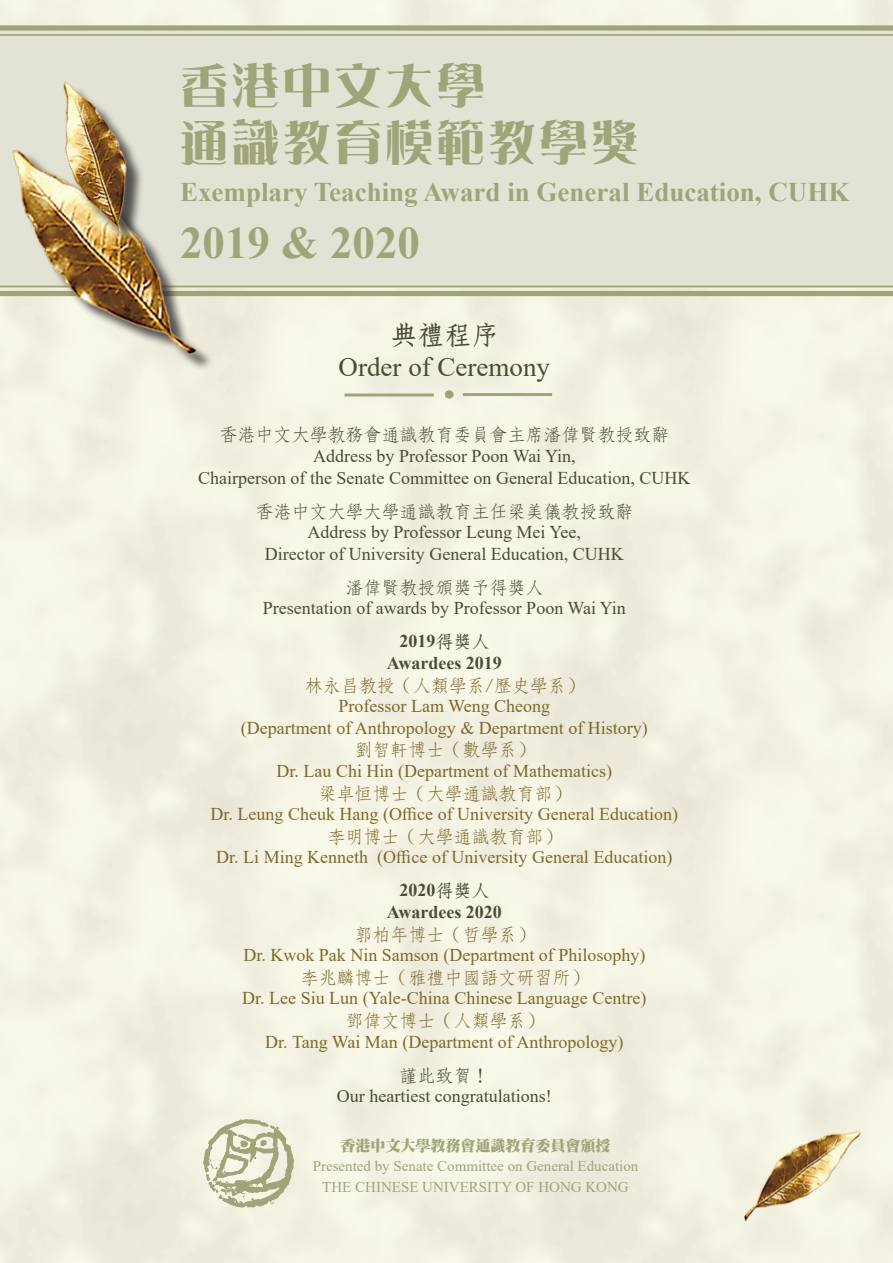
<style>
.page{position:relative;width:893px;height:1263px;background:#fff}
.page>*{position:absolute;margin:0;border:0;box-sizing:border-box;transform-origin:0 0}
.t1{font:48px "DF Yea Song Bd HKP BF";letter-spacing:.07em;color:#a1a479}
.t2{font:700 45px "Times New Roman";color:#a1a479}
.t3{font:700 27px "Times New Roman";color:#a1a479}
.t4{font:27px/32.4px "Times New Roman";color:#4a4d35;text-align:center}
.t5{font:18px "Times New Roman";color:#7f6929}
.t6{font:18px "Times New Roman";color:#4a4d35}
.t7{font:18px "DF Fang Song Md HK BF";color:#7f6929}
.t8{font:18px "DF Fang Song Md HK BF";color:#4a4d35}
.t9{font:700 18px "Times New Roman";color:#4a4d35}
.t10{font:15px/21px "Times New Roman";color:#a1a479;text-align:center}
.s1{font-family:"DF Fang Song W6 HK BF"}
.s2{font-family:"DF Fang Song W6 HK BF";font-weight:400}
.s3{font-family:"DF Ming UB HKP BF"}
</style>
<div class="page">
<svg style="left:0;top:1037px;width:2px;height:158px"></svg>
<img style="left:742px;top:1128px;width:121px;height:93px">
<div style="left:0;top:31px;width:893px;height:257px;background:#e3e3d5"></div>
<div style="left:0;top:25px;width:893px;height:6px;background:#a1a479"></div>
<hr style="left:0;top:34px;width:893px;height:2px;background:#a1a479">
<hr style="left:0;top:286px;width:893px;height:1px;background:#a1a479">
<div style="left:0;top:291px;width:893px;height:5px;background:#a1a479"></div>
<div style="left:16px;top:152px;width:199px;height:219px;background:#231f20;opacity:.75"></div>
<img style="left:5px;top:152px;width:193px;height:220px">
<div style="left:66px;top:85px;width:79px;height:164px;background:#231f20;opacity:.75"></div>
<img style="left:11px;top:81px;width:167px;height:152px">
<svg style="left:203px;top:1119px;width:92px;height:89px"></svg>
<hr style="left:344px;top:393px;width:90px;height:3px;background:#a1a479">
<hr style="left:463px;top:393px;width:89px;height:3px;background:#a1a479">
<div style="left:445px;top:390px;width:9px;height:9px;background:#a1a479;border-radius:50%"></div>
<p class="t1" style="left:180px;top:61px;width:306px">香港中文大學</p>
<p class="t1" style="left:180px;top:119px;width:460px">通識教育模範教學獎</p>
<p class="t3" style="left:180px;top:173px;width:671px">Exemplary Teaching Award in General Education, CUHK</p>
<p class="t2" style="left:180px;top:210px;width:241px">2019 &amp; 2020</p>
<p class="t4" style="left:339px;top:317px;width:213px"><span class="s1">典禮程序<br></span>Order of Ceremony</p>
<p class="t8" style="left:219px;top:426px;width:452px">香港中文大學教務會通識教育委員會主席潘偉賢教授致辭</p>
<p class="t6" style="left:313px;top:443px;width:264px">Address by Professor Poon Wai Yin,</p>
<p class="t6" style="left:198px;top:465px;width:494px">Chairperson of the Senate Committee on General Education, CUHK</p>
<p class="t8" style="left:255px;top:502px;width:380px">香港中文大學大學通識教育主任梁美儀教授致辭</p>
<p class="t6" style="left:308px;top:519px;width:275px">Address by Professor Leung Mei Yee,</p>
<p class="t6" style="left:265px;top:541px;width:360px">Director of University General Education, CUHK</p>
<p class="t8" style="left:345px;top:578px;width:200px">潘偉賢教授頒獎予得獎人</p>
<p class="t6" style="left:263px;top:596px;width:365px">Presentation of awards by Professor Poon Wai Yin</p>
<p class="t9" style="left:399px;top:628px;width:91px">2019<span class="s2">得獎人</span></p>
<p class="t9" style="left:387px;top:650px;width:117px">Awardees 2019</p>
<p class="t7" style="left:305px;top:676px;width:281px">林永昌教授（人類學系/歷史學系）</p>
<p class="t5" style="left:338px;top:693px;width:213px">Professor Lam Weng Cheong</p>
<p class="t5" style="left:241px;top:715px;width:408px">(Department of Anthropology &amp; Department of History)</p>
<p class="t7" style="left:354px;top:741px;width:182px">劉智軒博士（數學系）</p>
<p class="t5" style="left:277px;top:758px;width:337px">Dr. Lau Chi Hin (Department of Mathematics)</p>
<p class="t7" style="left:318px;top:784px;width:254px">梁卓恒博士（大學通識教育部）</p>
<p class="t5" style="left:211px;top:801px;width:469px">Dr. Leung Cheuk Hang (Office of University General Education)</p>
<p class="t7" style="left:327px;top:827px;width:236px">李明博士（大學通識教育部）</p>
<p class="t5" style="left:216px;top:845px;width:458px">Dr. Li Ming Kenneth (Office of University General Education)</p>
<p class="t9" style="left:399px;top:877px;width:91px">2020<span class="s2">得獎人</span></p>
<p class="t9" style="left:387px;top:899px;width:117px">Awardees 2020</p>
<p class="t7" style="left:354px;top:925px;width:182px">郭柏年博士（哲學系）</p>
<p class="t5" style="left:243px;top:942px;width:403px">Dr. Kwok Pak Nin Samson (Department of Philosophy)</p>
<p class="t7" style="left:300px;top:968px;width:290px">李兆麟博士（雅禮中國語文研習所）</p>
<p class="t5" style="left:242px;top:986px;width:406px">Dr. Lee Siu Lun (Yale-China Chinese Language Centre)</p>
<p class="t7" style="left:345px;top:1012px;width:200px">鄧偉文博士（人類學系）</p>
<p class="t5" style="left:265px;top:1029px;width:360px">Dr. Tang Wai Man (Department of Anthropology)</p>
<p class="t8" style="left:399px;top:1066px;width:91px">謹此致賀！</p>
<p class="t6" style="left:337px;top:1083px;width:216px">Our heartiest congratulations!</p>
<p class="t10" style="left:313px;top:1134px;width:327px"><span class="s3">香港中文大學教務會通識教育委員會頒授<br></span>Presented by Senate Committee on General Education</p>
<p class="t10" style="left:322px;top:1176px;width:308px">THE CHINESE UNIVERSITY OF HONG KONG</p>
</div>
